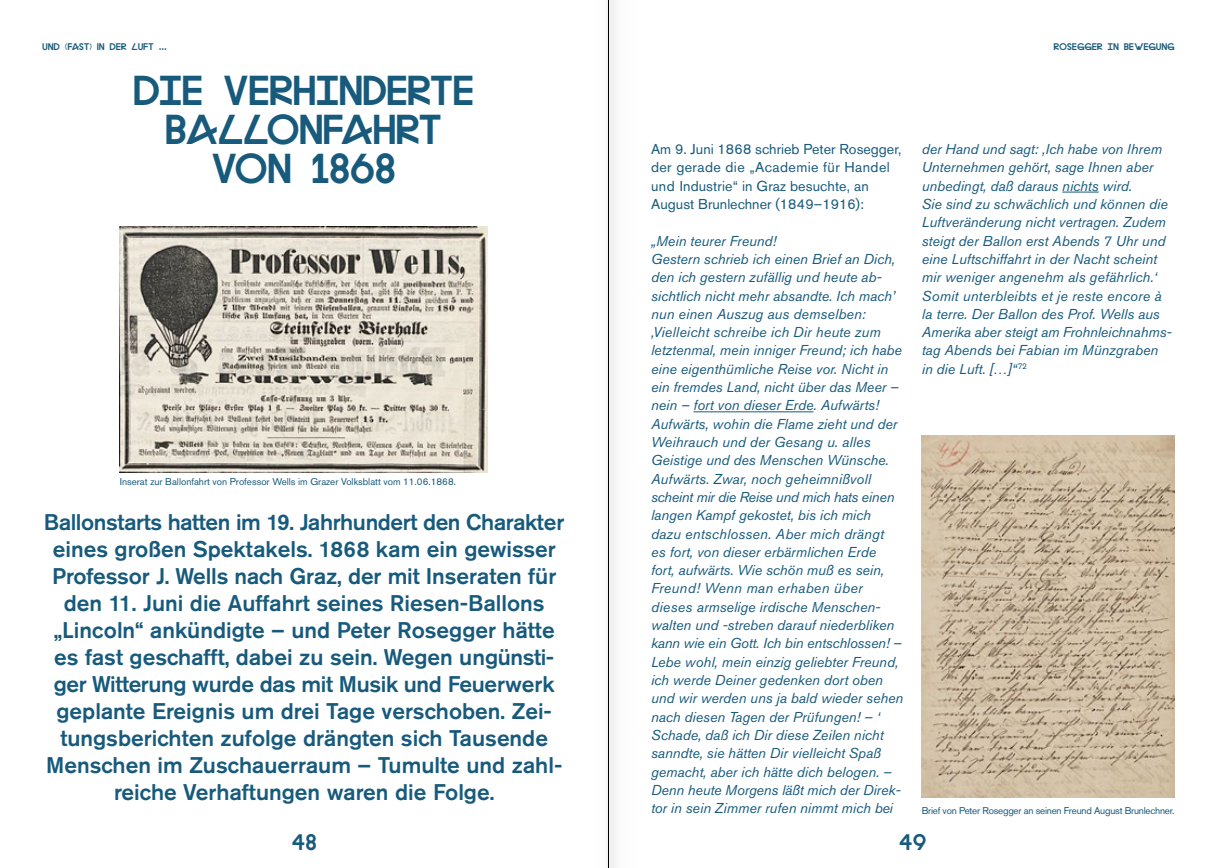
<style>
.page{position:relative;width:1217px;height:868px;background:#fff}
.page>*{position:absolute;margin:0;border:0;box-sizing:border-box;transform-origin:0 0}
.t1{font:39px/39px "Lyno Stan";letter-spacing:.02em;color:#175a7c;text-align:center}
.t2{font:500 22.5px/27px "Akzidenz Grotesk Std";color:#175a7c;text-align:center}
.t3{font:21px "Lyno Stan";color:#175a7c}
.t4{font:italic 14.25px/18.3px "Akzidenz Grotesk Std";color:#175a7c}
.t5{font:14.25px/18.3px "Akzidenz Grotesk Std";letter-spacing:.005em;color:#175a7c}
.t6{font:9.75px "Akzidenz Grotesk Std";color:#175a7c}
.t7{font:9.75px "Akzidenz Grotesk Std";letter-spacing:-.02em;color:#175a7c}
.t8{font:9px "Lyno Stan";letter-spacing:.05em;color:#175a7c}
</style>
<div class="page">
<hr style="left:693px;top:411px;width:120px;height:1px;background:#175a7c">
<hr style="left:1061px;top:192px;width:37px;height:1px;background:#175a7c">
<img style="left:120px;top:226px;width:367px;height:247px">
<img style="left:921px;top:435px;width:253px;height:362px">
<hr style="left:608px;top:0;width:1px;height:867px;background:#000">
<p class="t8" style="left:43px;top:39px;width:125px">UND (FAST) IN DER LUFT ...</p>
<h1 class="t1" style="left:134px;top:68px;width:341px">DIE VERHINDERTE<br>BALLONFAHRT<br>VON 1868</h1>
<p class="t6" style="left:120px;top:476px;width:338px">Inserat zur Ballonfahrt von Professor Wells im Grazer Volksblatt vom 11.06.1868.</p>
<p class="t2" style="left:44px;top:507px;width:522px">Ballonstarts hatten im 19. Jahrhundert den Charakter eines großen Spektakels. 1868 kam ein gewisser Professor J. Wells nach Graz, der mit Inseraten für den 11. Juni die Auffahrt seines Riesen-Ballons „Lincoln“ ankündigte – und Peter Rosegger hätte es fast geschafft, dabei zu sein. Wegen ungünsti&shy;ger Witterung wurde das mit Musik und Feuerwerk geplante Ereignis um drei Tage verschoben. Zei&shy;tungsberichten zufolge drängten sich Tausende Menschen im Zuschauerraum – Tumulte und zahl&shy;reiche Verhaftungen waren die Folge.</p>
<p class="t8" style="left:1053px;top:39px;width:122px">ROSEGGER IN BEWEGUNG</p>
<p class="t5" style="left:651px;top:140px;width:252px">Am 9. Juni 1868 schrieb Peter Rosegger, der gerade die „Academie für Handel und Industrie“ in Graz besuchte, an August Brunlechner (1849–1916):</p>
<p class="t4" style="left:651px;top:231px;width:254px">„Mein teurer Freund!<br>Gestern schrieb ich einen Brief an Dich, den ich gestern zufällig und heute ab&shy;sichtlich nicht mehr absandte. Ich mach’ nun einen Auszug aus demselben: ‚Vielleicht schreibe ich Dir heute zum letztenmal, mein inniger Freund; ich habe eine eigenthümliche Reise vor. Nicht in ein fremdes Land, nicht über das Meer – nein – fort von dieser Erde. Aufwärts!<br>Aufwärts, wohin die Flame zieht und der Weihrauch und der Gesang u. alles Geistige und des Menschen Wünsche.<br>Aufwärts. Zwar, noch geheimnißvoll scheint mir die Reise und mich hats einen langen Kampf gekostet, bis ich mich dazu entschlossen. Aber mich drängt<br>es fort, von dieser erbärmlichen Erde<br>fort, aufwärts. Wie schön muß es sein, Freund! Wenn man erhaben über dieses armselige irdische Menschen&shy;walten und -streben darauf niederbliken kann wie ein Gott. Ich bin entschlossen! – Lebe wohl, mein einzig geliebter Freund, ich werde Deiner gedenken dort oben und wir werden uns ja bald wieder sehen nach diesen Tagen der Prüfungen! – ‘ Schade, daß ich Dir diese Zeilen nicht sanndte, sie hätten Dir vielleicht Spaß gemacht, aber ich hätte dich belogen. – Denn heute Morgens läßt mich der Direk&shy;tor in sein Zimmer rufen nimmt mich bei</p>
<p class="t4" style="left:921px;top:140px;width:251px">der Hand und sagt: ‚Ich habe von Ihrem Unternehmen gehört, sage Ihnen aber unbedingt, daß daraus nichts wird.<br>Sie sind zu schwächlich und können die Luftveränderung nicht vertragen. Zudem steigt der Ballon erst Abends 7 Uhr und eine Luftschiffahrt in der Nacht scheint mir weniger angenehm als gefährlich.‘ Somit unterbleibts et je reste encore à la terre. Der Ballon des Prof. Wells aus Amerika aber steigt am Frohnleichnahms&shy;tag Abends bei Fabian im Münzgraben in die Luft. […]“<sup>72</sup></p>
<p class="t7" style="left:921px;top:804px;width:254px">Brief von Peter Rosegger an seinen Freund August Brunlechner.</p>
<h3 class="t3" style="left:292px;top:824px;width:26px">48</h3>
<h3 class="t3" style="left:899px;top:824px;width:28px">49</h3>
</div>
